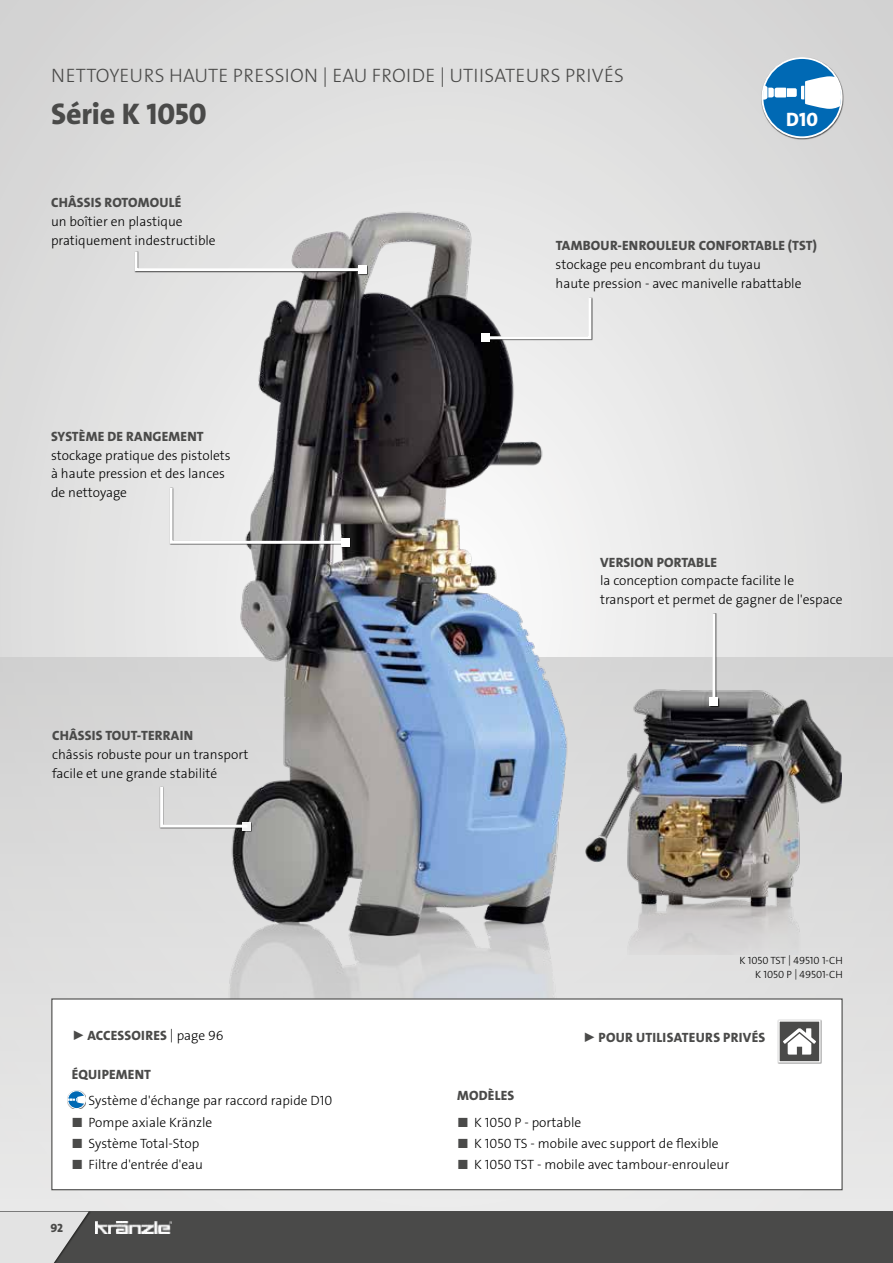
<style>
.page{position:relative;width:893px;height:1263px;background:#fff}
.page>*{position:absolute;margin:0;border:0;box-sizing:border-box;transform-origin:0 0}
.t1{font:30px "The Sans LP8 Ex Bld";letter-spacing:-.005em;color:#4a4a49}
.t2{font:19.5px "The Sans LP3 Lig";letter-spacing:.015em;color:#4a4a49}
.t3{font:19.5px "The Sans LP8 Ex Bld";color:#fff}
.t4{font:13.5px/18.8px "The Sans LP3 Lig";color:#000}
.t5{font:13.5px "The Sans LP8 Ex Bld";letter-spacing:.015em;color:#4a4a49}
.t6{font:12px "The Sans LP8 Ex Bld";color:#4a4a49}
.t7{font:10.5px/13.5px "The Sans LP3 Lig";color:#000;text-align:right}
.s1{font-family:"The Sans LP3 Lig";color:#000}
.s2{color:#4a4a49}
</style>
<div class="page">
<div style="left:0;top:0;width:893px;height:1224px;background:#dbdbdb"></div>
<div style="left:0;top:657px;width:893px;height:606px;background:linear-gradient(to bottom,#d0d0d0,#ececeb)"></div>
<div style="left:0;top:1211px;width:893px;height:52px;background:#4a4a49"></div>
<svg style="left:0;top:1211px;width:89px;height:52px"></svg>
<img style="left:95px;top:1221px;width:77px;height:12px">
<img style="left:52px;top:139px;width:791px;height:859px">
<div style="left:160px;top:786px;width:92px;height:46px;background:#000;opacity:.8"></div>
<svg style="left:159px;top:784px;width:91px;height:45px"></svg>
<div style="left:242px;top:822px;width:9px;height:9px;background:#f3f3f3"></div>
<div style="left:481px;top:297px;width:112px;height:46px;background:#000;opacity:.8"></div>
<svg style="left:483px;top:295px;width:110px;height:46px"></svg>
<div style="left:482px;top:333px;width:8px;height:9px;background:#fff"></div>
<div style="left:169px;top:488px;width:182px;height:60px;background:#000;opacity:.8"></div>
<svg style="left:168px;top:485px;width:180px;height:60px"></svg>
<div style="left:341px;top:538px;width:8px;height:8px;background:#fff"></div>
<div style="left:51px;top:998px;width:792px;height:192px;background:#fff;border:1px solid #4a4a49"></div>
<img style="left:547px;top:658px;width:295px;height:296px">
<div style="left:709px;top:613px;width:11px;height:95px;background:#000;opacity:.8"></div>
<hr style="left:712px;top:613px;width:3px;height:88px;background:#fff">
<div style="left:710px;top:697px;width:8px;height:9px;background:#fff"></div>
<div style="left:761px;top:57px;width:83px;height:82px;background:#000;opacity:.65"></div>
<div style="left:762px;top:58px;width:80px;height:79px;background:#0069b4;border-radius:50%"></div>
<div style="left:761px;top:57px;width:82px;height:81px;border:2px solid #fff;border-radius:50%"></div>
<svg style="left:763px;top:76px;width:78px;height:33px"></svg>
<div style="left:778px;top:1020px;width:44px;height:44px;background:#bfbfbf"></div>
<div style="left:778px;top:1020px;width:43px;height:43px;background:#4a4a49;border:2px solid #fff"></div>
<svg style="left:783px;top:1028px;width:33px;height:26px"></svg>
<div style="left:68px;top:1091px;width:18px;height:18px;background:#000;opacity:.66"></div>
<svg style="left:68px;top:1091px;width:17px;height:17px"></svg>
<div style="left:68px;top:1090px;width:18px;height:19px;border:1px solid #fff;border-radius:50%"></div>
<svg style="left:68px;top:1096px;width:18px;height:8px"></svg>
<div style="left:134px;top:251px;width:234px;height:24px;background:#000;opacity:.8"></div>
<svg style="left:133px;top:248px;width:232px;height:25px"></svg>
<div style="left:358px;top:265px;width:9px;height:9px;background:#fff"></div>
<h2 class="t2" style="left:51px;top:63px;width:574px">NETTOYEURS HAUTE PRESSION | EAU FROIDE | UTIISATEURS PRIVÉS</h2>
<h1 class="t1" style="left:51px;top:95px;width:157px">Série K 1050</h1>
<h2 class="t3" style="left:786px;top:107px;width:33px">D10</h2>
<p class="t5" style="left:51px;top:194px;width:132px">CHÂSSIS ROTOMOULÉ</p>
<p class="t4" style="left:51px;top:212px;width:166px">un boîtier en plastique pratiquement indestructible</p>
<p class="t5" style="left:51px;top:427px;width:154px">SYSTÈME DE RANGEMENT</p>
<p class="t4" style="left:51px;top:446px;width:181px">stockage pratique des pistolets à haute pression et des lances de nettoyage</p>
<p class="t5" style="left:52px;top:727px;width:143px">CHÂSSIS TOUT-TERRAIN</p>
<p class="t4" style="left:52px;top:745px;width:198px">châssis robuste pour un transport facile et une grande stabilité</p>
<p class="t5" style="left:556px;top:237px;width:263px">TAMBOUR-ENROULEUR CONFORTABLE (TST)</p>
<p class="t4" style="left:556px;top:255px;width:247px">stockage peu encombrant du tuyau<br>haute pression - avec manivelle rabattable</p>
<p class="t5" style="left:600px;top:553px;width:118px">VERSION PORTABLE</p>
<p class="t4" style="left:600px;top:571px;width:244px">la conception compacte facilite le transport et permet de gagner de l'espace</p>
<p class="t7" style="left:739px;top:954px;width:105px">K 1050 TST | 49510 1-CH<br>K 1050 P | 49501-CH</p>
<p class="t5" style="left:71px;top:1027px;width:154px">► ACCESSOIRES <span class="s1">| page 96</span></p>
<p class="t5" style="left:582px;top:1028px;width:184px">► POUR UTILISATEURS PRIVÉS</p>
<p class="t5" style="left:72px;top:1065px;width:81px">ÉQUIPEMENT</p>
<p class="t4" style="left:89px;top:1091px;width:245px">Système d'échange par raccord rapide D10</p>
<p class="t4" style="left:72px;top:1113px;width:142px"><span class="s2">■</span> Pompe axiale Kränzle</p>
<p class="t4" style="left:72px;top:1134px;width:129px"><span class="s2">■</span> Système Total-Stop</p>
<p class="t4" style="left:72px;top:1155px;width:133px"><span class="s2">■</span> Filtre d'entrée d'eau</p>
<p class="t6" style="left:51px;top:1220px;width:14px">92</p>
<p class="t5" style="left:457px;top:1087px;width:59px">MODÈLES</p>
<p class="t4" style="left:457px;top:1113px;width:126px"><span class="s2">■</span> K 1050 P - portable</p>
<p class="t4" style="left:457px;top:1134px;width:263px"><span class="s2">■</span> K 1050 TS - mobile avec support de flexible</p>
<p class="t4" style="left:457px;top:1155px;width:274px"><span class="s2">■</span> K 1050 TST - mobile avec tambour-enrouleur</p>
</div>
